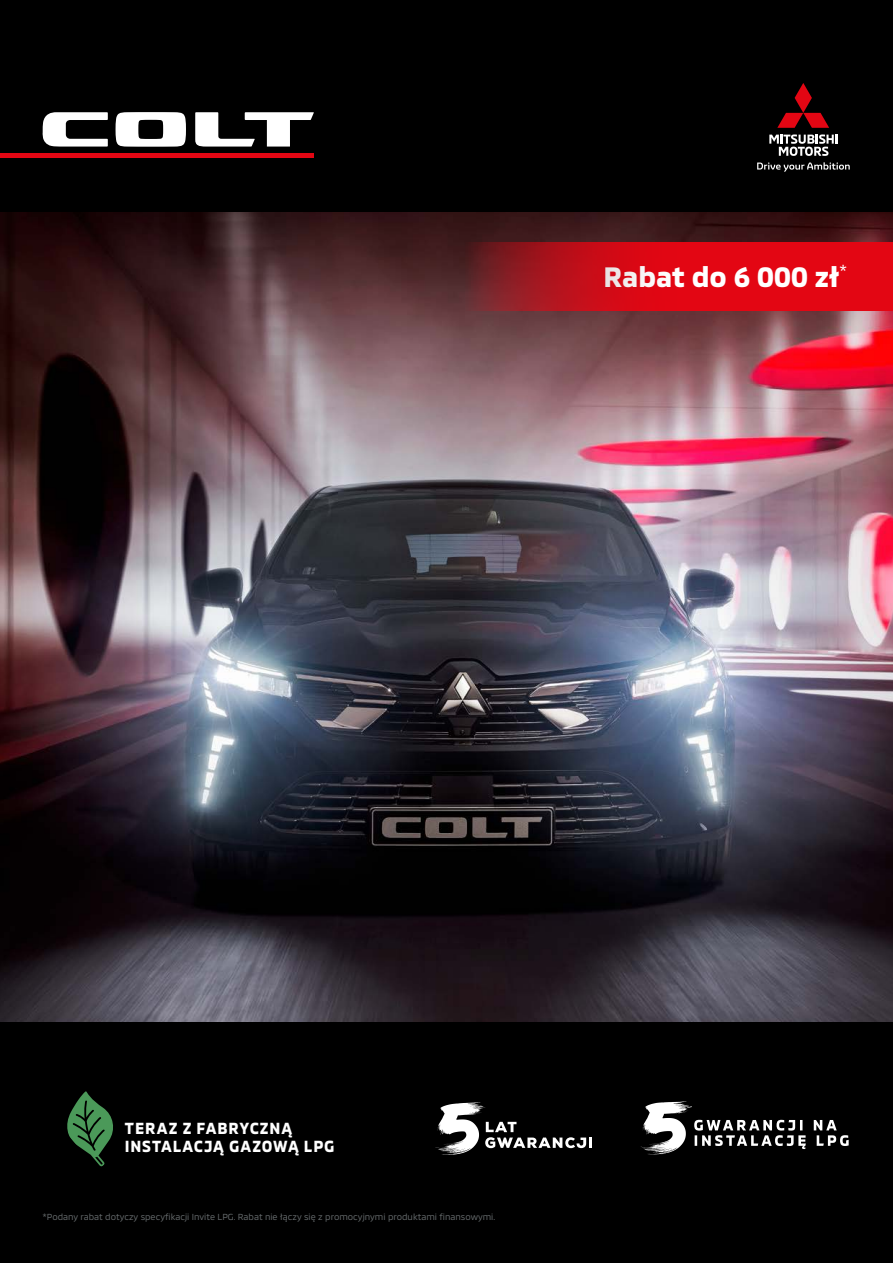
<style>
.page{position:relative;width:893px;height:1263px;background:#fff}
.page>*{position:absolute;margin:0;border:0;box-sizing:border-box;transform-origin:0 0}
.t1{font:700 28.5px "MMCOFFICE";color:#fff}
.t2{font:700 16.5px/18px "MMC";letter-spacing:.055em;color:#fff;scale:.95 1}
.t3{font:9px "MMC";color:#676c6e}
</style>
<div class="page">
<div style="left:0;top:1022px;width:893px;height:241px;background:#000"></div>
<div style="left:0;top:0;width:893px;height:213px;background:#000"></div>
<img style="left:0;top:213px;width:893px;height:809px">
<svg style="left:465px;top:242px;width:428px;height:68px;background:#c90c17"></svg>
<div style="left:0;top:153px;width:314px;height:5px;background:#e30613"></div>
<svg style="left:769px;top:134px;width:68px;height:22px"></svg>
<svg style="left:777px;top:83px;width:52px;height:45px"></svg>
<svg style="left:757px;top:162px;width:93px;height:10px"></svg>
<svg style="left:435px;top:1102px;width:157px;height:53px"></svg>
<svg style="left:43px;top:112px;width:65px;height:35px"></svg>
<svg style="left:195px;top:112px;width:119px;height:35px"></svg>
<svg style="left:116px;top:112px;width:70px;height:35px"></svg>
<svg style="left:641px;top:1101px;width:208px;height:54px"></svg>
<svg style="left:67px;top:1091px;width:46px;height:76px"></svg>
<h1 class="t1" style="left:603px;top:254px;width:246px">Rabat do 6 000 zł<sup>*</sup></h1>
<h2 class="t2" style="left:125px;top:1117px;width:222px">TERAZ Z FABRYCZNĄ<br>INSTALACJĄ GAZOWĄ LPG</h2>
<p class="t3" style="left:43px;top:1210px;width:454px">*Podany rabat dotyczy specyfikacji Invite LPG. Rabat nie łączy się z promocyjnymi produktami finansowymi.</p>
</div>
